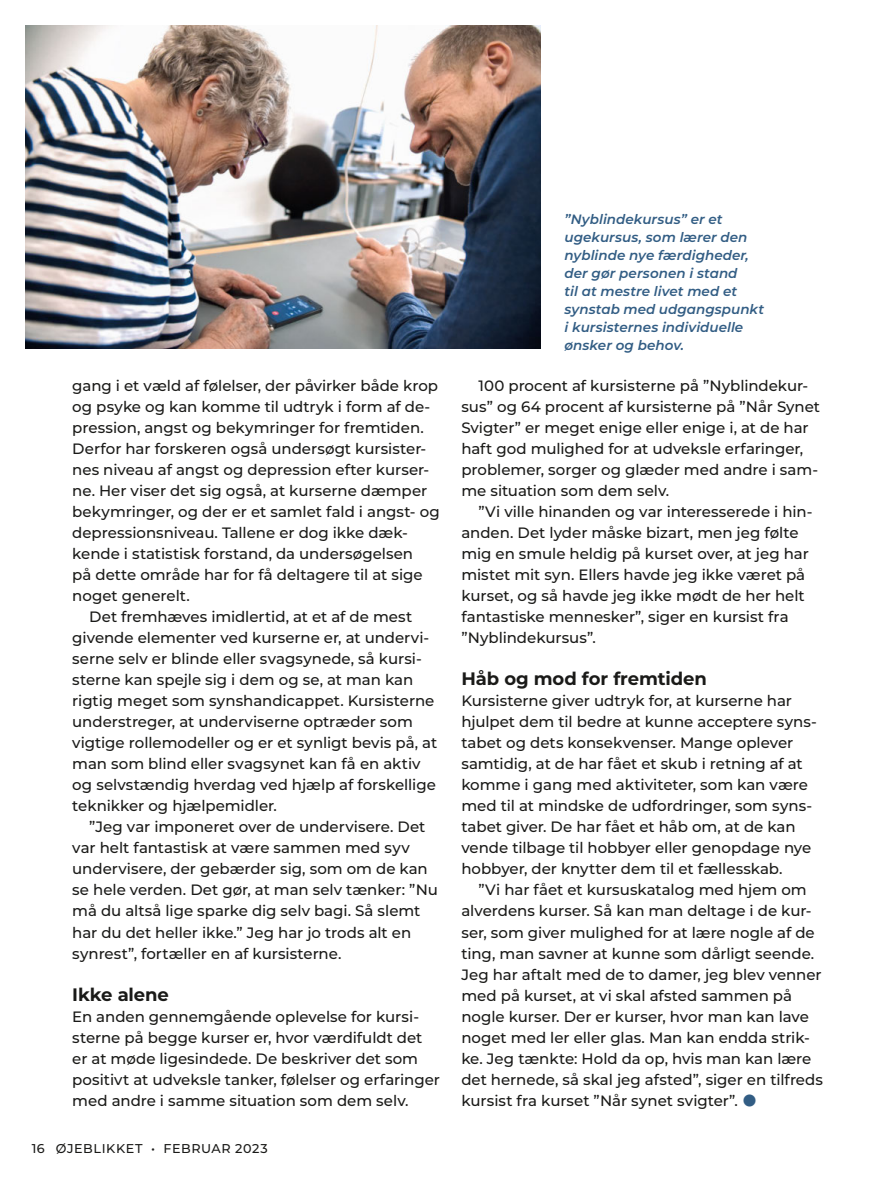
<style>
.page{position:relative;width:893px;height:1183px;background:#fff}
.page>*{position:absolute;margin:0;border:0;box-sizing:border-box;transform-origin:0 0}
.t1{font:700 18px "Montserrat";letter-spacing:-.005em;color:#1a1a18}
.t2{font:500 15px/21px "Montserrat";color:#1a1a18}
.t3{font:15px "Button Bonus Circle Negative";color:#325d84}
.t4{font:italic 600 13.5px/18px "Montserrat";letter-spacing:.005em;color:#325d84}
.t5{font:500 12.75px "Montserrat";letter-spacing:.045em;color:#1a1a18}
</style>
<div class="page">
<img style="left:26px;top:26px;width:514px;height:323px">
<p class="t2" style="left:72px;top:374px;width:367px">gang i et væld af følelser, der påvirker både krop</p>
<p class="t2" style="left:72px;top:416px;width:353px">pression, angst og bekymringer for fremtiden.</p>
<p class="t2" style="left:72px;top:395px;width:360px">og psyke og kan komme til udtryk i form af de-</p>
<p class="t2" style="left:72px;top:437px;width:358px">Derfor har forskeren også undersøgt kursister&shy;nes niveau af angst og depression efter kurser-</p>
<p class="t2" style="left:72px;top:479px;width:369px">ne. Her viser det sig også, at kurserne dæmper bekymringer, og der er et samlet fald i angst- og</p>
<p class="t2" style="left:72px;top:542px;width:352px">kende i statistisk forstand, da undersøgelsen på dette område har for få deltagere til at sige noget generelt.</p>
<p class="t2" style="left:72px;top:521px;width:337px">depressionsniveau. Tallene er dog ikke dæk-</p>
<p class="t2" style="left:89px;top:605px;width:324px">Det fremhæves imidlertid, at et af de mest</p>
<p class="t2" style="left:72px;top:626px;width:359px">givende elementer ved kurserne er, at undervi&shy;serne selv er blinde eller svagsynede, så kursi-</p>
<p class="t2" style="left:72px;top:668px;width:366px">sterne kan spejle sig i dem og se, at man kan rigtig meget som synshandicappet. Kursisterne understreger, at underviserne optræder som vigtige rollemodeller og er et synligt bevis på, at man som blind eller svagsynet kan få en aktiv og selvstændig hverdag ved hjælp af forskellige teknikker og hjælpemidler.</p>
<p class="t2" style="left:72px;top:815px;width:367px;text-indent:17px">”Jeg var imponeret over de undervisere. Det var helt fantastisk at være sammen med syv undervisere, der gebærder sig, som om de kan se hele verden. Det gør, at man selv tænker: ”Nu må du altså lige sparke dig selv bagi. Så slemt har du det heller ikke.” Jeg har jo trods alt en synrest”, fortæller en af kursisterne.</p>
<h2 class="t1" style="left:72px;top:980px;width:98px">Ikke alene</h2>
<p class="t2" style="left:72px;top:1025px;width:369px">sterne på begge kurser er, hvor værdifuldt det er at møde ligesindede. De beskriver det som positivt at udveksle tanker, følelser og erfaringer med andre i samme situation som dem selv.</p>
<p class="t2" style="left:72px;top:1004px;width:348px">En anden gennemgående oplevelse for kursi-</p>
<p class="t5" style="left:32px;top:1138px;width:237px">16 ØJEBLIKKET • FEBRUAR 2023</p>
<p class="t4" style="left:564px;top:209px;width:201px">”Nyblindekursus” er et ugekursus, som lærer den nyblinde nye færdigheder, der gør personen i stand<br>til at mestre livet med et synstab med udgangspunkt i kursisternes individuelle ønsker og behov.</p>
<p class="t2" style="left:478px;top:374px;width:331px">100 procent af kursisterne på ”Nyblindekur-</p>
<p class="t2" style="left:461px;top:395px;width:360px">sus” og 64 procent af kursisterne på ”Når Synet<br>Svigter” er meget enige eller enige i, at de har haft god mulighed for at udveksle erfaringer,</p>
<p class="t2" style="left:461px;top:479px;width:209px">me situation som dem selv.</p>
<p class="t2" style="left:461px;top:521px;width:349px">anden. Det lyder måske bizart, men jeg følte mig en smule heldig på kurset over, at jeg har mistet mit syn. Ellers havde jeg ikke været på kurset, og så havde jeg ikke mødt de her helt fantastiske mennesker”, siger en kursist fra ”Nyblindekursus”.</p>
<h2 class="t1" style="left:461px;top:665px;width:247px">Håb og mod for fremtiden</h2>
<p class="t2" style="left:461px;top:689px;width:332px">Kursisterne giver udtryk for, at kurserne har</p>
<p class="t2" style="left:461px;top:731px;width:348px">tabet og dets konsekvenser. Mange oplever samtidig, at de har fået et skub i retning af at komme i gang med aktiviteter, som kan være</p>
<p class="t2" style="left:461px;top:815px;width:351px">tabet giver. De har fået et håb om, at de kan vende tilbage til hobbyer eller genopdage nye hobbyer, der knytter dem til et fællesskab.</p>
<p class="t2" style="left:478px;top:878px;width:330px">”Vi har fået et kursuskatalog med hjem om</p>
<p class="t2" style="left:461px;top:920px;width:362px">ser, som giver mulighed for at lære nogle af de ting, man savner at kunne som dårligt seende.<br>Jeg har aftalt med de to damer, jeg blev venner med på kurset, at vi skal afsted sammen på nogle kurser. Der er kurser, hvor man kan lave</p>
<p class="t2" style="left:461px;top:1046px;width:363px">ke. Jeg tænkte: Hold da op, hvis man kan lære det hernede, så skal jeg afsted”, siger en tilfreds kursist fra kurset ”Når synet svigter”.</p>
<p class="t2" style="left:461px;top:458px;width:358px">problemer, sorger og glæder med andre i sam-</p>
<p class="t2" style="left:478px;top:500px;width:336px">”Vi ville hinanden og var interesserede i hin-</p>
<p class="t2" style="left:461px;top:710px;width:357px">hjulpet dem til bedre at kunne acceptere syns-</p>
<p class="t2" style="left:461px;top:794px;width:352px">med til at mindske de udfordringer, som syns-</p>
<p class="t2" style="left:461px;top:899px;width:352px">alverdens kurser. Så kan man deltage i de kur-</p>
<p class="t2" style="left:461px;top:1025px;width:350px">noget med ler eller glas. Man kan endda strik-</p>
<p class="t3" style="left:742px;top:1093px;width:16px">{</p>
</div>
